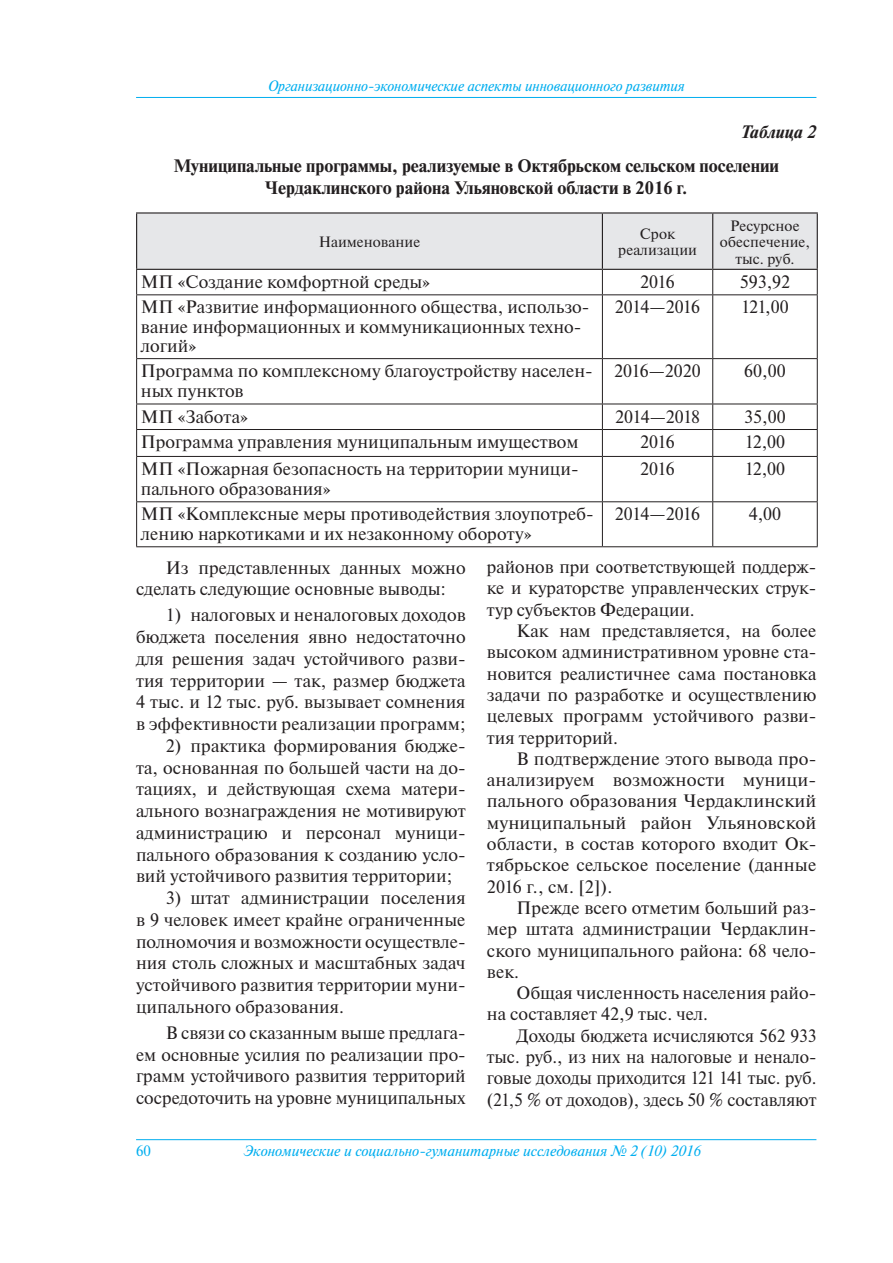
<style>
.page{position:relative;width:893px;height:1263px;background:#fff}
.page>*{position:absolute;margin:0;border:0;box-sizing:border-box;transform-origin:0 0}
.Article_text{font:18px/21.8px "Newton";color:#231f20;text-align:justify}
.Table_body_left{font:18px/19.5px "Newton";color:#231f20}
.Table_name{font:700 18px/21.6px "Newton";color:#231f20;text-align:center}
.Table_body_center{font:18px "Newton";letter-spacing:-.02em;color:#231f20}
.Table_body_center-2{font:18px "Newton";letter-spacing:-.04em;color:#231f20}
.Table_body_center-3{font:18px "Newton";color:#231f20}
.Table_number{font:italic 700 18px "Newton";letter-spacing:-.005em;color:#231f20}
.t1{font:italic 15px "Newton";letter-spacing:-.005em;color:#00aeef}
.Table_header{font:15px/16.5px "Newton";color:#231f20;text-align:center}
.t2{font:15px "Newton";color:#00aeef}
</style>
<div class="page">
<svg style="left:136px;top:214px;width:682px;height:80px"></svg>
<hr style="left:136px;top:294px;width:466px;height:1px;background:#231f20">
<hr style="left:136px;top:295px;width:1px;height:63px;background:#231f20">
<hr style="left:602px;top:294px;width:111px;height:1px;background:#231f20">
<hr style="left:602px;top:295px;width:1px;height:63px;background:#231f20">
<hr style="left:713px;top:294px;width:105px;height:1px;background:#231f20">
<hr style="left:712px;top:295px;width:1px;height:63px;background:#231f20">
<hr style="left:817px;top:295px;width:1px;height:63px;background:#231f20">
<hr style="left:136px;top:358px;width:466px;height:1px;background:#231f20">
<hr style="left:136px;top:359px;width:1px;height:45px;background:#231f20">
<hr style="left:602px;top:358px;width:111px;height:1px;background:#231f20">
<hr style="left:602px;top:359px;width:1px;height:45px;background:#231f20">
<hr style="left:713px;top:358px;width:105px;height:1px;background:#231f20">
<hr style="left:712px;top:359px;width:1px;height:45px;background:#231f20">
<hr style="left:817px;top:359px;width:1px;height:45px;background:#231f20">
<hr style="left:136px;top:404px;width:466px;height:1px;background:#231f20">
<hr style="left:602px;top:404px;width:111px;height:1px;background:#231f20">
<hr style="left:713px;top:404px;width:105px;height:1px;background:#231f20">
<hr style="left:136px;top:429px;width:466px;height:1px;background:#231f20">
<svg style="left:136px;top:404px;width:1px;height:52px"></svg>
<hr style="left:602px;top:429px;width:111px;height:1px;background:#231f20">
<svg style="left:602px;top:404px;width:1px;height:52px"></svg>
<hr style="left:713px;top:429px;width:105px;height:1px;background:#231f20">
<svg style="left:712px;top:404px;width:1px;height:52px"></svg>
<svg style="left:817px;top:404px;width:1px;height:52px"></svg>
<hr style="left:136px;top:456px;width:466px;height:1px;background:#231f20">
<hr style="left:136px;top:457px;width:1px;height:44px;background:#231f20">
<hr style="left:602px;top:456px;width:111px;height:1px;background:#231f20">
<hr style="left:602px;top:457px;width:1px;height:44px;background:#231f20">
<hr style="left:713px;top:456px;width:105px;height:1px;background:#231f20">
<hr style="left:712px;top:457px;width:1px;height:44px;background:#231f20">
<hr style="left:817px;top:457px;width:1px;height:44px;background:#231f20">
<hr style="left:136px;top:501px;width:466px;height:1px;background:#231f20">
<hr style="left:136px;top:502px;width:1px;height:44px;background:#231f20">
<hr style="left:602px;top:501px;width:111px;height:1px;background:#231f20">
<hr style="left:602px;top:502px;width:1px;height:44px;background:#231f20">
<hr style="left:713px;top:501px;width:105px;height:1px;background:#231f20">
<hr style="left:712px;top:502px;width:1px;height:44px;background:#231f20">
<hr style="left:817px;top:502px;width:1px;height:44px;background:#231f20">
<hr style="left:136px;top:546px;width:466px;height:1px;background:#231f20">
<hr style="left:602px;top:546px;width:111px;height:1px;background:#231f20">
<hr style="left:713px;top:546px;width:105px;height:1px;background:#231f20">
<hr style="left:136px;top:212px;width:466px;height:2px;background:#231f20">
<hr style="left:136px;top:214px;width:1px;height:55px;background:#231f20">
<hr style="left:602px;top:212px;width:111px;height:2px;background:#231f20">
<hr style="left:602px;top:214px;width:1px;height:55px;background:#231f20">
<hr style="left:713px;top:212px;width:105px;height:2px;background:#231f20">
<hr style="left:712px;top:214px;width:1px;height:55px;background:#231f20">
<hr style="left:817px;top:214px;width:1px;height:55px;background:#231f20">
<hr style="left:136px;top:269px;width:466px;height:1px;background:#231f20">
<hr style="left:602px;top:269px;width:111px;height:1px;background:#231f20">
<hr style="left:713px;top:269px;width:105px;height:1px;background:#231f20">
<hr style="left:136px;top:1139px;width:680px;height:1px;background:#00aeef">
<hr style="left:136px;top:97px;width:680px;height:1px;background:#00aeef">
<p class="t1" style="left:268px;top:77px;width:419px">Организационно-экономические аспекты инновационного развития</p>
<p class="Table_number" style="left:741px;top:120px;width:77px">Таблица 2</p>
<p class="Table_name" style="left:173px;top:155px;width:607px">Муниципальные программы, реализуемые в Октябрьском сельском поселении<br>Чердаклинского района Ульяновской области в 2016 г.</p>
<p class="Table_header" style="left:319px;top:234px;width:103px">Наименование</p>
<p class="Table_header" style="left:618px;top:226px;width:80px">Срок реализации</p>
<p class="Table_header" style="left:720px;top:217px;width:92px">Ресурсное обеспечение, тыс. руб.</p>
<p class="Table_body_left" style="left:141px;top:272px;width:291px">МП «Создание комфортной среды»</p>
<p class="Table_body_center" style="left:640px;top:270px;width:36px">2016</p>
<p class="Table_body_center" style="left:740px;top:270px;width:52px">593,92</p>
<p class="Table_body_left" style="left:141px;top:298px;width:450px">МП «Развитие информационного общества, использо&shy;вание информационных и коммуникационных техно&shy;логий»</p>
<p class="Table_body_center-2" style="left:615px;top:296px;width:87px">2014—2016</p>
<p class="Table_body_center" style="left:741px;top:296px;width:49px">121,00</p>
<p class="Table_body_left" style="left:141px;top:361px;width:453px">Программа по комплексному благоустройству населен&shy;ных пунктов</p>
<p class="Table_body_center-3" style="left:614px;top:359px;width:88px">2016—2020</p>
<p class="Table_body_center" style="left:744px;top:359px;width:43px">60,00</p>
<p class="Table_body_left" style="left:141px;top:407px;width:109px">МП «Забота»</p>
<p class="Table_body_center-2" style="left:615px;top:405px;width:86px">2014—2018</p>
<p class="Table_body_center" style="left:744px;top:405px;width:43px">35,00</p>
<p class="Table_body_left" style="left:141px;top:432px;width:439px">Программа управления муниципальным имуществом</p>
<p class="Table_body_center" style="left:640px;top:430px;width:36px">2016</p>
<p class="Table_body_center" style="left:745px;top:430px;width:42px">12,00</p>
<p class="Table_body_left" style="left:141px;top:459px;width:439px">МП «Пожарная безопасность на территории муници&shy;пального образования»</p>
<p class="Table_body_center" style="left:640px;top:457px;width:36px">2016</p>
<p class="Table_body_center" style="left:745px;top:457px;width:42px">12,00</p>
<p class="Table_body_left" style="left:141px;top:505px;width:452px">МП «Комплексные меры противодействия злоупотреб&shy;лению наркотиками и их незаконному обороту»</p>
<p class="Table_body_center-2" style="left:615px;top:503px;width:87px">2014—2016</p>
<p class="Table_body_center" style="left:749px;top:503px;width:34px">4,00</p>
<p class="Article_text" style="left:136px;top:557px;width:331px;text-indent:30px">Из представленных данных можно сделать следующие основные выводы:</p>
<p class="Article_text" style="left:136px;top:604px;width:331px;text-indent:30px">1) налоговых и неналоговых доходов бюджета поселения явно недостаточно для решения задач устойчивого разви&shy;тия территории — так, размер бюджета 4 тыс. и 12 тыс. руб. вызывает сомнения в эффективности реализации программ;</p>
<p class="Article_text" style="left:136px;top:735px;width:331px;text-indent:30px">2) практика формирования бюдже&shy;та, основанная по большей части на до&shy;тациях, и действующая схема матери&shy;ального вознаграждения не мотивируют администрацию и персонал муници&shy;пального образования к созданию усло&shy;вий устойчивого развития территории;</p>
<p class="Article_text" style="left:136px;top:887px;width:331px;text-indent:30px">3) штат администрации поселения в 9 человек имеет крайне ограниченные полномочия и возможности осуществле&shy;ния столь сложных и масштабных задач устойчивого развития территории муни&shy;ципального образования.</p>
<p class="Article_text" style="left:136px;top:1022px;width:331px;text-indent:30px">В связи со сказанным выше предлага&shy;ем основные усилия по реализации про&shy;грамм устойчивого развития территорий сосредоточить на уровне муниципальных</p>
<p class="Article_text" style="left:487px;top:556px;width:331px;line-height:21.3px">районов при соответствующей поддерж&shy;ке и кураторстве управленческих струк&shy;тур субъектов Федерации.</p>
<p class="Article_text" style="left:487px;top:620px;width:331px;line-height:21.3px;text-indent:30px">Как нам представляется, на более высоком административном уровне ста&shy;новится реалистичнее сама постановка задачи по разработке и осуществлению целевых программ устойчивого разви&shy;тия территорий.</p>
<p class="Article_text" style="left:487px;top:748px;width:331px;line-height:21.3px;text-indent:30px">В подтверждение этого вывода про&shy;анализируем возможности муници&shy;пального образования Чердаклинский муниципальный район Ульяновской области, в состав которого входит Ок&shy;тябрьское сельское поселение (данные 2016 г., см. [2]).</p>
<p class="Article_text" style="left:487px;top:897px;width:331px;line-height:21.3px;text-indent:30px">Прежде всего отметим больший раз&shy;мер штата администрации Чердаклин&shy;ского муниципального района: 68 чело&shy;век.</p>
<p class="Article_text" style="left:487px;top:982px;width:331px;line-height:21.3px;text-indent:30px">Общая численность населения райо&shy;на составляет 42,9 тыс. чел.</p>
<p class="Article_text" style="left:487px;top:1025px;width:331px;text-indent:30px">Доходы бюджета исчисляются 562 933 тыс. руб., из них на налоговые и ненало&shy;говые доходы приходится 121 141 тыс. руб. (21,5 % от доходов), здесь 50 % составляют</p>
<p class="t2" style="left:136px;top:1141px;width:16px">60</p>
<p class="t1" style="left:243px;top:1141px;width:459px">Экономические и социально-гуманитарные исследования № 2 (10) 2016</p>
</div>
